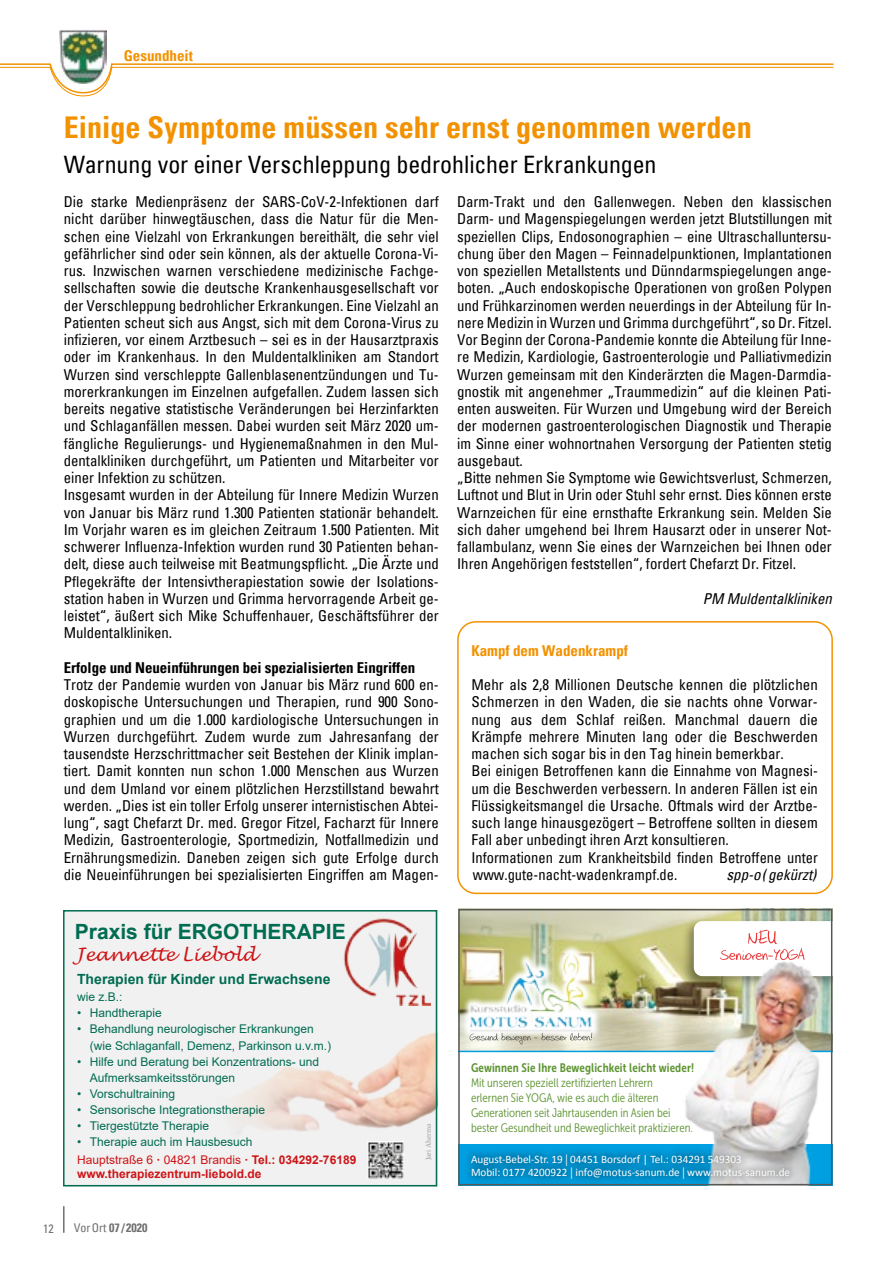
<style>
.page{position:relative;width:893px;height:1263px;background:#fff}
.page>*{position:absolute;margin:0;border:0;box-sizing:border-box;transform-origin:0 0}
.t1{font:700 condensed 30px "Univers";letter-spacing:.005em;color:#f39200}
.t2{font:condensed 24px "Univers";letter-spacing:-.005em;color:#000}
.t3{font:700 21px "Arial";color:#006c52}
.t4{font:italic 18px "Lucida Handwriting";color:#cd1417}
.t5{font:condensed 15px/17.2px "Univers";color:#000}
.t6{font:700 condensed 15px "Univers";color:#000}
.t7{font:italic condensed 15px "Univers";color:#000}
.t8{font:700 condensed 15px "Univers";color:#f39200}
.t9{font:700 14.1px "Arial";color:#006c52}
.t10{font:12.3px/15px "Museo Sans Cond 300";color:#5d9431}
.t11{font:12.3px "Museo Sans Cond 700";letter-spacing:.01em;color:#5d9431}
.t12{font:12px/16.2px "Arial";color:#006c52}
.t13{font:700 12px/14.4px "Arial";color:#cd1417}
.t14{font:700 condensed 12px "Univers";color:#706f6f}
.t15{font:condensed 12px "Univers";color:#706f6f}
.t16{font:11.4px/13.5px "Calibri";color:#fff}
.t17{font:7.5px "Minion Pro";color:#9d9d9c}
.s1{font-weight:400}
.s2{font-family:"Minion Pro"}
</style>
<div class="page">
<hr style="left:63px;top:1206px;width:2px;height:27px;background:#706f6f">
<img style="left:60px;top:30px;width:47px;height:33px">
<svg style="left:0;top:63px;width:834px;height:33px"></svg>
<div style="left:63px;top:910px;width:374px;height:276px;background:#f1f1f1"></div>
<img style="left:344px;top:918px;width:81px;height:79px">
<img style="left:240px;top:997px;width:194px;height:182px">
<div style="left:63px;top:910px;width:374px;height:276px;border:2px solid #006c52"></div>
<div style="left:457px;top:621px;width:376px;height:273px;border:2px solid #f39200;border-radius:18px"></div>
<svg style="left:461px;top:912px;width:368px;height:140px;background:#c5c79d"></svg>
<svg style="left:461px;top:944px;width:139px;height:94px"></svg>
<img style="left:464px;top:946px;width:134px;height:90px">
<div style="left:458px;top:1144px;width:374px;height:41px;background:#009fe1"></div>
<div style="left:681px;top:917px;width:151px;height:71px;background:#000;opacity:.38"></div>
<svg style="left:694px;top:921px;width:135px;height:34px"></svg>
<img style="left:637px;top:955px;width:192px;height:227px">
<div style="left:463px;top:1146px;width:335px;height:39px;background:#000;opacity:.9"></div>
<div style="left:458px;top:909px;width:374px;height:276px;border:2px solid #575756"></div>
<svg style="left:470px;top:1032px;width:122px;height:12px"></svg>
<p class="t8" style="left:124px;top:46px;width:71px">Gesundheit</p>
<h1 class="t1" style="left:64px;top:109px;width:689px">Einige Symptome müssen sehr ernst genommen werden</h1>
<h2 class="t2" style="left:64px;top:148px;width:594px">Warnung vor einer Verschleppung bedrohlicher Erkrankungen</h2>
<p class="t5" style="left:64px;top:193px;width:377px">Die starke Medienpräsenz der SARS-CoV-2-Infektionen darf nicht darüber hinwegtäuschen, dass die Natur für die Men&shy;schen eine Vielzahl von Erkrankungen bereithält, die sehr viel gefährlicher sind oder sein können, als der aktuelle Corona-Vi&shy;rus. Inzwischen warnen verschiedene medizinische Fachge&shy;sellschaften sowie die deutsche Krankenhausgesellschaft vor der Verschleppung bedrohlicher Erkrankungen. Eine Vielzahl an Patienten scheut sich aus Angst, sich mit dem Corona-Virus zu infizieren, vor einem Arztbesuch – sei es in der Hausarztpraxis oder im Krankenhaus. In den Muldentalkliniken am Standort Wurzen sind verschleppte Gallenblasenentzündungen und Tu&shy;morerkrankungen im Einzelnen aufgefallen. Zudem lassen sich bereits negative statistische Veränderungen bei Herzinfarkten und Schlaganfällen messen. Dabei wurden seit März 2020 um&shy;fängliche Regulierungs- und Hygienemaßnahmen in den Mul&shy;dentalkliniken durchgeführt, um Patienten und Mitarbeiter vor einer Infektion zu schützen.<br>Insgesamt wurden in der Abteilung für Innere Medizin Wurzen von Januar bis März rund 1.300 Patienten stationär behandelt.<br>Im Vorjahr waren es im gleichen Zeitraum 1.500 Patienten. Mit schwerer Influenza-Infektion wurden rund 30 Patienten behan&shy;delt, diese auch teilweise mit Beatmungspflicht. „Die Ärzte und Pflegekräfte der Intensivtherapiestation sowie der Isolations&shy;station haben in Wurzen und Grimma hervorragende Arbeit ge&shy;leistet“, äußert sich Mike Schuffenhauer, Geschäftsführer der Muldentalkliniken.</p>
<p class="t6" style="left:64px;top:658px;width:353px">Erfolge und Neueinführungen bei spezialisierten Eingriffen</p>
<p class="t5" style="left:64px;top:676px;width:377px;text-align:justify">Trotz der Pandemie wurden von Januar bis März rund 600 en&shy;doskopische Untersuchungen und Therapien, rund 900 Sono&shy;graphien und um die 1.000 kardiologische Untersuchungen in Wurzen durchgeführt. Zudem wurde zum Jahresanfang der tausendste Herzschrittmacher seit Bestehen der Klinik implan&shy;tiert. Damit konnten nun schon 1.000 Menschen aus Wurzen und dem Umland vor einem plötzlichen Herzstillstand bewahrt werden. „Dies ist ein toller Erfolg unserer internistischen Abtei&shy;lung“, sagt Chefarzt Dr. med. Gregor Fitzel, Facharzt für Innere Medizin, Gastroenterologie, Sportmedizin, Notfallmedizin und Ernährungsmedizin. Daneben zeigen sich gute Erfolge durch die Neueinführungen bei spezialisierten Eingriffen am Magen-</p>
<p class="t5" style="left:457px;top:193px;width:376px">Darm-Trakt und den Gallenwegen. Neben den klassischen Darm- und Magenspiegelungen werden jetzt Blutstillungen mit speziellen Clips, Endosonographien – eine Ultraschalluntersu&shy;chung über den Magen – Feinnadelpunktionen, Implantationen von speziellen Metallstents und Dünndarmspiegelungen ange&shy;boten. „Auch endoskopische Operationen von großen Polypen und Frühkarzinomen werden neuerdings in der Abteilung für In&shy;nere Medizin in Wurzen und Grimma durchgeführt“, so Dr. Fitzel.<br>Vor Beginn der Corona-Pandemie konnte die Abteilung für Inne&shy;re Medizin, Kardiologie, Gastroenterologie und Palliativmedizin Wurzen gemeinsam mit den Kinderärzten die Magen-Darmdia&shy;gnostik mit angenehmer „Traummedizin“ auf die kleinen Pati&shy;enten ausweiten. Für Wurzen und Umgebung wird der Bereich der modernen gastroenterologischen Diagnostik und Therapie im Sinne einer wohnortnahen Versorgung der Patienten stetig ausgebaut.<br>„Bitte nehmen Sie Symptome wie Gewichtsverlust, Schmerzen, Luftnot und Blut in Urin oder Stuhl sehr ernst. Dies können erste Warnzeichen für eine ernsthafte Erkrankung sein. Melden Sie sich daher umgehend bei Ihrem Hausarzt oder in unserer Not&shy;fallambulanz, wenn Sie eines der Warnzeichen bei Ihnen oder Ihren Angehörigen feststellen“, fordert Chefarzt Dr. Fitzel.</p>
<p class="t7" style="left:703px;top:589px;width:130px">PM Muldentalkliniken</p>
<p class="t8" style="left:471px;top:641px;width:158px">Kampf dem Wadenkrampf</p>
<p class="t5" style="left:471px;top:676px;width:348px">Mehr als 2,8 Millionen Deutsche kennen die plötzlichen Schmerzen in den Waden, die sie nachts ohne Vorwar&shy;nung aus dem Schlaf reißen. Manchmal dauern die Krämpfe mehrere Minuten lang oder die Beschwerden machen sich sogar bis in den Tag hinein bemerkbar.<br>Bei einigen Betroffenen kann die Einnahme von Magnesi&shy;um die Beschwerden verbessern. In anderen Fällen ist ein Flüssigkeitsmangel die Ursache. Oftmals wird der Arztbe&shy;such lange hinausgezögert – Betroffene sollten in diesem Fall aber unbedingt ihren Arzt konsultieren.<br>Informationen zum Krankheitsbild finden Betroffene unter www.gute-nacht-wadenkrampf.de.</p>
<p class="t7" style="left:727px;top:865px;width:91px">spp-o (gekürzt)</p>
<h3 class="t3" style="left:75px;top:917px;width:272px">Praxis für ERGOTHERAPIE</h3>
<p class="t4" style="left:75px;top:943px;width:183px">Jeannette Liebold</p>
<p class="t9" style="left:77px;top:969px;width:255px">Therapien für Kinder und Erwachsene</p>
<p class="t12" style="left:77px;top:989px;width:47px">wie z.B.:</p>
<p class="t12" style="left:77px;top:1005px;width:86px">• Handtherapie</p>
<p class="t12" style="left:90px;top:1021px;width:243px;text-indent:-13px">• Behandlung neurologischer Erkrankungen (wie Schlaganfall, Demenz, Parkinson u.v.m.)</p>
<p class="t12" style="left:90px;top:1053px;width:231px;text-indent:-13px">• Hilfe und Beratung bei Konzentrations- und<br>Aufmerksamkeitsstörungen</p>
<p class="t12" style="left:77px;top:1086px;width:100px">• Vorschultraining</p>
<p class="t12" style="left:77px;top:1102px;width:190px">• Sensorische Integrationstherapie</p>
<p class="t12" style="left:77px;top:1118px;width:134px">• Tiergestützte Therapie</p>
<p class="t12" style="left:77px;top:1134px;width:177px">• Therapie auch im Hausbesuch</p>
<p class="t13" style="left:77px;top:1153px;width:281px"><span class="s1">Hauptstraße 6</span> · <span class="s1">04821 Brandis</span> · Tel.: 034292-76189 www.therapiezentrum-liebold.de</p>
<p class="t15" style="left:43px;top:1221px;width:12px">12</p>
<p class="t14" style="left:74px;top:1221px;width:75px"><span class="s1">VorOrt</span> 07 / 2020</p>
<p class="t17" style="left:423px;top:1160px;width:38px;rotate:-90deg">Jari Aherma</p>
<p class="t11" style="left:471px;top:1061px;width:225px">Gewinnen Sie Ihre Beweglichkeit leicht wieder!</p>
<p class="t10" style="left:471px;top:1075px;width:223px">Mit unseren speziell zertifizierten Lehrern erlernen Sie YOGA, wie es auch die älteren Generationen seit Jahrtausenden in Asien bei bester Gesundheit und Beweglichkeit praktizieren.</p>
<p class="t16" style="left:471px;top:1152px;width:321px">August-Bebel-Str. 19 <span class="s2">|</span> 04451 Borsdorf | Tel.: 034291 549303<br>Mobil: 0177 4200922 <span class="s2">|</span> info@motus-sanum.de <span class="s2">|</span> www.motus-sanum.de</p>
</div>
